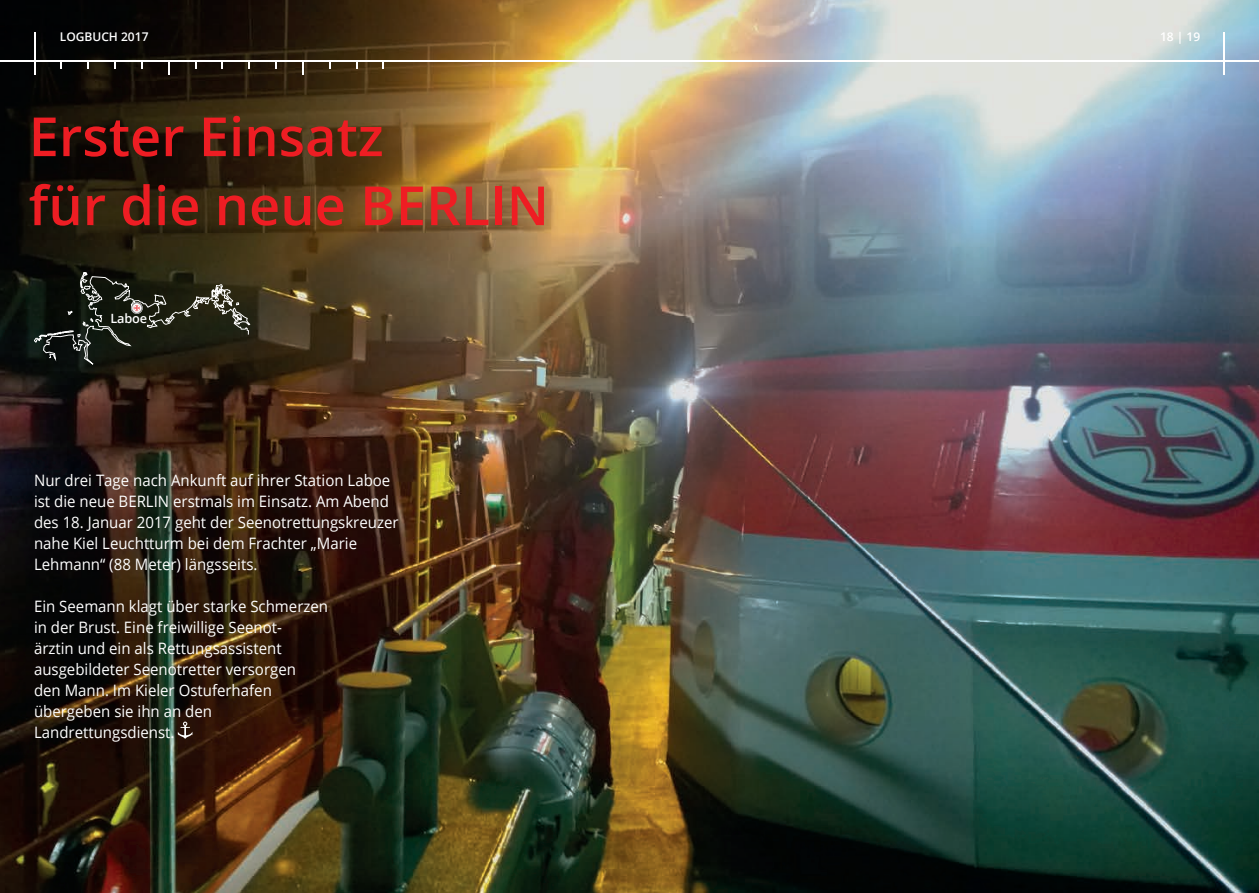
<style>
.page{position:relative;width:1259px;height:893px;background:#fff}
.page>*{position:absolute;margin:0;border:0;box-sizing:border-box;transform-origin:0 0}
.t1{font:600 54px/69px "Open Sans";color:#ee1d23}
.t2{font:15.75px/21px "Open Sans";color:#fff;scale:.95 1}
.t3{font:600 12.75px "Open Sans";letter-spacing:-.01em;color:#fff}
.t4{font:600 12px "Open Sans";color:#fff}
</style>
<div class="page">
<img style="left:0;top:0;width:1259px;height:893px">
<hr style="left:34px;top:32px;width:1px;height:43px;background:#fff">
<hr style="left:1224px;top:32px;width:1px;height:43px;background:#fff">
<svg style="left:168px;top:61px;width:1px;height:14px"></svg>
<svg style="left:302px;top:61px;width:1px;height:14px"></svg>
<svg style="left:275px;top:61px;width:2px;height:7px"></svg>
<hr style="left:0;top:60px;width:1259px;height:1px;background:#fff">
<svg style="left:34px;top:272px;width:216px;height:92px;background:#282a1f"></svg>
<svg style="left:178px;top:722px;width:14px;height:17px"></svg>
<p class="t4" style="left:60px;top:28px;width:90px">LOGBUCH 2017</p>
<h1 class="t1" style="left:29px;top:101px;width:522px">Erster Einsatz<br>für die neue BERLIN</h1>
<p class="t3" style="left:110px;top:310px;width:38px">Laboe</p>
<p class="t2" style="left:34px;top:469px;width:385px">Nur drei Tage nach Ankunft auf ihrer Station Laboe ist die neue BERLIN erstmals im Einsatz. Am Abend des 18. Januar 2017 geht der Seenotrettungskreuzer nahe Kiel Leuchtturm bei dem Frachter „Marie Lehmann“ (88 Meter) längsseits.</p>
<p class="t2" style="left:34px;top:595px;width:311px">Ein Seemann klagt über starke Schmerzen in der Brust. Eine freiwillige Seenot-<br>ärztin und ein als Rettungsassistent ausgebildeter Seenotretter versorgen<br>den Mann. Im Kieler Ostuferhafen übergeben sie ihn an den Landrettungsdienst.</p>
<p class="t4" style="left:1160px;top:28px;width:42px">18 | 19</p>
</div>
